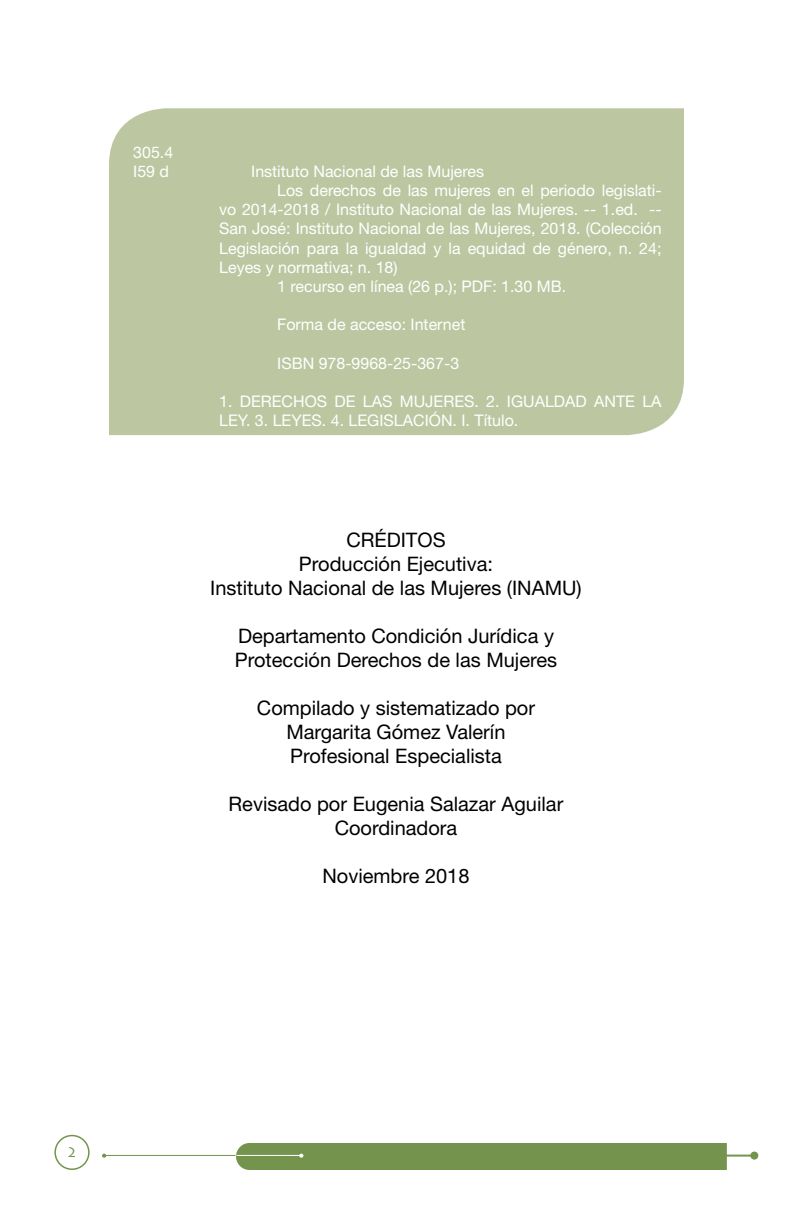
<style>
.page{position:relative;width:792px;height:1224px;background:#fff}
.page>*{position:absolute;margin:0;border:0;box-sizing:border-box;transform-origin:0 0}
.creditos{font:20px/24px "Helvetica Neue LT Std";color:#000}
.ficha_catalografica{font:16px/19.2px "Helvetica Neue LT Std";color:#fff;text-align:justify}
.t1{font:14px "Lithos Pro";color:#74944d}
</style>
<div class="page">
<div style="left:54px;top:1135px;width:36px;height:35px;border:2px solid #74944d;border-radius:50%"></div>
<div style="left:249px;top:1143px;width:478px;height:27px;background:#74944d"></div>
<div style="left:237px;top:1144px;width:25px;height:25px;background:#74944d;border-radius:50%"></div>
<div style="left:236px;top:1143px;width:27px;height:27px;border:2px solid #74944d;border-radius:50%"></div>
<div style="left:750px;top:1152px;width:8px;height:8px;background:#74944d;border-radius:50%"></div>
<hr style="left:721px;top:1155px;width:31px;height:2px;background:#74944d">
<hr style="left:105px;top:1155px;width:131px;height:1px;background:#74944d">
<hr style="left:236px;top:1155px;width:66px;height:1px;background:#fff">
<svg style="left:299px;top:1154px;width:4px;height:4px"></svg>
<svg style="left:102px;top:1154px;width:4px;height:4px"></svg>
<div style="left:109px;top:108px;width:575px;height:327px;background:#bcc7a1"></div>
<p class="ficha_catalografica" style="left:133px;top:142px;width:42px">305.4</p>
<p class="ficha_catalografica" style="left:133px;top:161px;width:37px">I59 d</p>
<p class="ficha_catalografica" style="left:251px;top:161px;width:234px">Instituto Nacional de las Mujeres</p>
<p class="ficha_catalografica" style="left:219px;top:181px;width:444px;text-indent:58px">Los derechos de las mujeres en el periodo legislati&shy;vo 2014-2018 / Instituto Nacional de las Mujeres. -- 1.ed. -- San José: Instituto Nacional de las Mujeres, 2018. (Colección Legislación para la igualdad y la equidad de género, n. 24; Leyes y normativa; n. 18)</p>
<p class="ficha_catalografica" style="left:277px;top:277px;width:290px">1 recurso en línea (26 p.); PDF: 1.30 MB.</p>
<p class="ficha_catalografica" style="left:277px;top:315px;width:190px">Forma de acceso: Internet</p>
<p class="ficha_catalografica" style="left:277px;top:353px;width:184px">ISBN 978-9968-25-367-3</p>
<p class="ficha_catalografica" style="left:219px;top:392px;width:444px">1. DERECHOS DE LAS MUJERES. 2. IGUALDAD ANTE LA<br>LEY. 3. LEYES. 4. LEGISLACIÓN. I. Título.</p>
<p class="creditos" style="left:346px;top:528px;width:101px">CRÉDITOS</p>
<p class="creditos" style="left:299px;top:552px;width:196px">Producción Ejecutiva:</p>
<p class="creditos" style="left:210px;top:576px;width:373px">Instituto Nacional de las Mujeres (INAMU)</p>
<p class="creditos" style="left:235px;top:624px;width:324px">Departamento Condición Jurídica y<br>Protección Derechos de las Mujeres</p>
<p class="creditos" style="left:257px;top:696px;width:280px;text-align:center">Compilado y sistematizado por<br>Margarita Gómez Valerín<br>Profesional Especialista</p>
<p class="creditos" style="left:229px;top:792px;width:336px">Revisado por Eugenia Salazar Aguilar</p>
<p class="creditos" style="left:335px;top:816px;width:124px">Coordinadora</p>
<p class="creditos" style="left:322px;top:864px;width:149px">Noviembre 2018</p>
<p class="t1" style="left:67px;top:1144px;width:11px">2</p>
</div>
